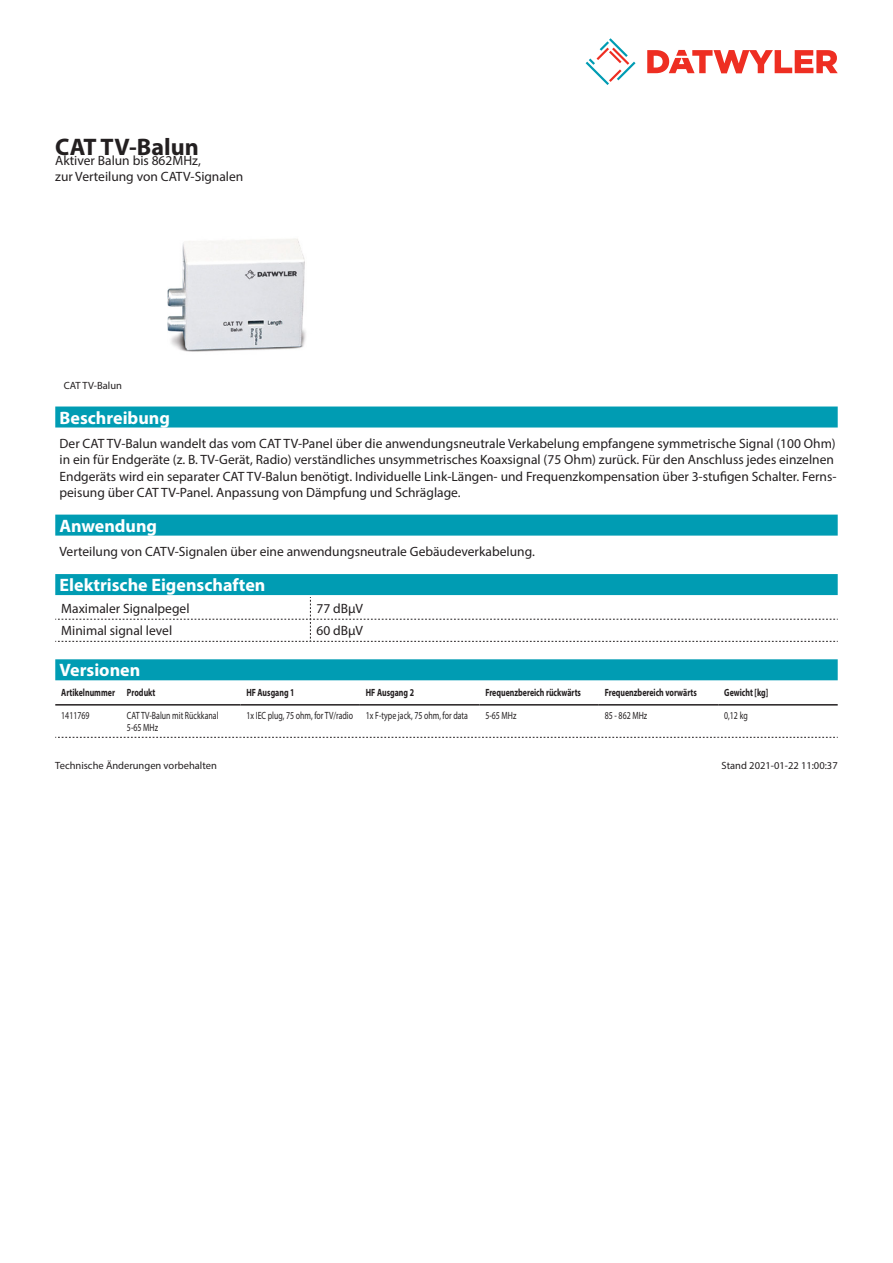
<style>
.page{position:relative;width:893px;height:1263px;background:#fff}
.page>*{position:absolute;margin:0;border:0;box-sizing:border-box;transform-origin:0 0}
.Product_Head{font:700 24px "Myriad Pro";color:#231f20}
.Standard_Head_Proper{font:700 18px "Myriad Pro";color:#fff}
.Standard_text{font:13.5px/16.2px "Myriad Pro";color:#231f20}
.myriad_light_propert{font:13.5px "Myriad Pro";color:#231f20}
.myriadlight{font:10.5px/12.6px "Myriad Pro";color:#231f20;scale:.75 1}
.myriadbold{font:700 10.5px "Myriad Pro";color:#231f20;scale:.75 1}
.Footnote{font:10.5px "Myriad Pro";color:#231f20}
.imagetext{font:10.5px "Myriad Pro";color:#231f20}
</style>
<div class="page">
<svg style="left:586px;top:38px;width:49px;height:47px"></svg>
<svg style="left:647px;top:50px;width:191px;height:23px"></svg>
<img style="left:167px;top:239px;width:139px;height:113px">
<div style="left:55px;top:659px;width:783px;height:21px;background:#009cb3"></div>
<hr style="left:55px;top:704px;width:66px;height:1px;background:#231f20">
<hr style="left:121px;top:704px;width:119px;height:1px;background:#231f20">
<hr style="left:240px;top:704px;width:120px;height:1px;background:#231f20">
<hr style="left:360px;top:704px;width:119px;height:1px;background:#231f20">
<hr style="left:479px;top:704px;width:120px;height:1px;background:#231f20">
<hr style="left:599px;top:704px;width:119px;height:1px;background:#231f20">
<hr style="left:718px;top:704px;width:120px;height:1px;background:#231f20">
<svg style="left:55px;top:737px;width:783px;height:1px"></svg>
<div style="left:55px;top:406px;width:783px;height:21px;background:#009cb3"></div>
<div style="left:55px;top:515px;width:783px;height:21px;background:#009cb3"></div>
<div style="left:55px;top:574px;width:783px;height:21px;background:#009cb3"></div>
<svg style="left:55px;top:597px;width:783px;height:45px"></svg>
<p class="Product_Head" style="left:55px;top:131px;width:145px">CAT TV-Balun</p>
<p class="Standard_text" style="left:55px;top:152px;width:190px">Aktiver Balun bis 862MHz,<br>zur Verteilung von CATV-Signalen</p>
<p class="imagetext" style="left:64px;top:379px;width:60px">CAT TV-Balun</p>
<p class="Standard_Head_Proper" style="left:60px;top:406px;width:112px">Beschreibung</p>
<p class="Standard_text" style="left:60px;top:435px;width:779px">Der CAT TV-Balun wandelt das vom CAT TV-Panel über die anwendungsneutrale Verkabelung empfangene symmetrische Signal (100 Ohm) in ein für Endgeräte (z. B. TV-Gerät, Radio) verständliches unsymmetrisches Koaxsignal (75 Ohm) zurück. Für den Anschluss jedes einzelnen Endgeräts wird ein separater CAT TV-Balun benötigt. Individuelle Link-Längen- und Frequenzkompensation über 3-stufigen Schalter. Ferns&shy;peisung über CAT TV-Panel. Anpassung von Dämpfung und Schräglage.</p>
<p class="Standard_Head_Proper" style="left:60px;top:514px;width:99px">Anwendung</p>
<p class="Standard_text" style="left:60px;top:543px;width:477px">Verteilung von CATV-Signalen über eine anwendungsneutrale Gebäudeverkabelung.</p>
<p class="Standard_Head_Proper" style="left:60px;top:573px;width:207px">Elektrische Eigenschaften</p>
<p class="myriad_light_propert" style="left:61px;top:600px;width:130px">Maximaler Signalpegel</p>
<p class="myriad_light_propert" style="left:316px;top:600px;width:48px">77 dBµV</p>
<p class="myriad_light_propert" style="left:61px;top:622px;width:112px">Minimal signal level</p>
<p class="myriad_light_propert" style="left:316px;top:622px;width:48px">60 dBµV</p>
<p class="Standard_Head_Proper" style="left:60px;top:658px;width:82px">Versionen</p>
<p class="myriadbold" style="left:61px;top:686px;width:73px">Artikelnummer</p>
<p class="myriadbold" style="left:127px;top:686px;width:39px">Produkt</p>
<p class="myriadbold" style="left:246px;top:686px;width:66px">HF Ausgang 1</p>
<p class="myriadbold" style="left:366px;top:686px;width:66px">HF Ausgang 2</p>
<p class="myriadbold" style="left:485px;top:686px;width:129px">Frequenzbereich rückwärts</p>
<p class="myriadbold" style="left:605px;top:686px;width:124px">Frequenzbereich vorwärts</p>
<p class="myriadbold" style="left:724px;top:686px;width:60px">Gewicht [kg]</p>
<p class="myriadlight" style="left:61px;top:709px;width:39px">1411769</p>
<p class="myriadlight" style="left:127px;top:709px;width:124px">CAT TV-Balun mit Rückkanal<br>5-65 MHz</p>
<p class="myriadlight" style="left:246px;top:709px;width:144px">1x IEC plug, 75 ohm, for TV/radio</p>
<p class="myriadlight" style="left:366px;top:709px;width:138px">1x F-type jack, 75 ohm, for data</p>
<p class="myriadlight" style="left:485px;top:709px;width:43px">5-65 MHz</p>
<p class="myriadlight" style="left:605px;top:709px;width:58px">85 - 862 MHz</p>
<p class="myriadlight" style="left:724px;top:709px;width:33px">0,12 kg</p>
<p class="Footnote" style="left:55px;top:759px;width:163px">Technische Änderungen vorbehalten</p>
<p class="Footnote" style="left:722px;top:759px;width:118px">Stand 2021-01-22 11:00:37</p>
</div>
